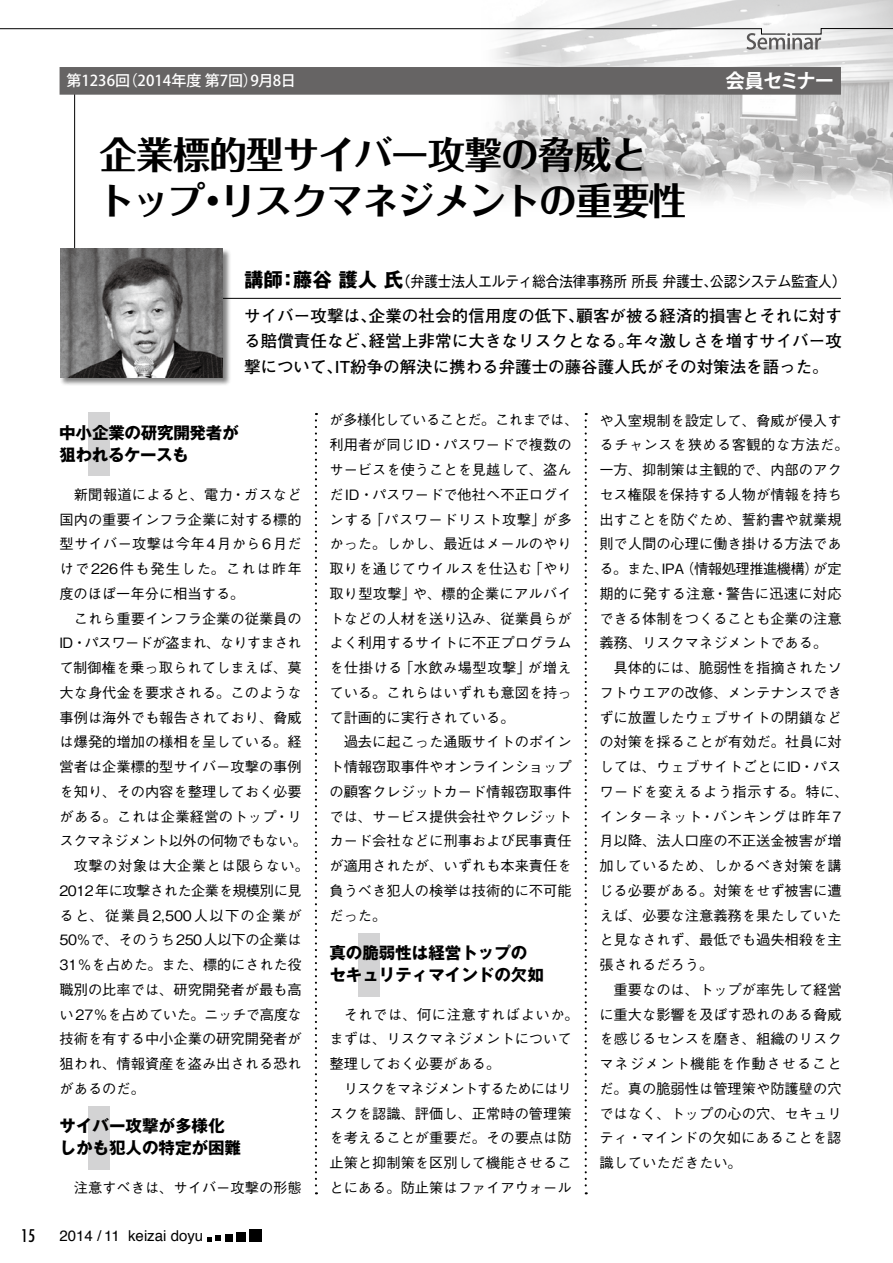
<style>
.page{position:relative;width:893px;height:1263px;background:#fff}
.page>*{position:absolute;margin:0;border:0;box-sizing:border-box;transform-origin:0 0}
.t1{font:700 37.5px/46.5px "Folk Pro";letter-spacing:-.035em;color:#000}
.t2{font:700 19.5px "Koz Go Pro";letter-spacing:-.06em;color:#fff}
.t3{font:condensed 16.95px "Futura";color:#000}
.t4{font:700 16.5px/25.5px "Futo Go B101 Pro";color:#000;text-align:justify}
.t5{font:700 16.5px/22.2px "Gothic MB101 Pro";color:#000}
.t6{font:700 16.5px/22.2px "Gothic MB101 Pr 5";color:#000}
.t7{font:15px "Gothic MB101 Pro";color:#000}
.t8{font:500 15px "Koz Go Pro";color:#fff}
.t9{font:15px "Helvetica";color:#000}
.t10{font:500 14.25px/24.8px "Gothic BBB Pro";color:#000;text-align:justify}
.t11{font:500 14.25px "Gothic BBB Pro";letter-spacing:-.05em;color:#000}
.t12{font:500 14.25px "Gothic BBB Pro";letter-spacing:-.035em;color:#000}
.t13{font:500 14.25px "Gothic BBB Pro";letter-spacing:-.04em;color:#000}
.t14{font:500 14.25px "Gothic BBB Pro";letter-spacing:.095em;color:#000}
.t15{font:500 14.25px "Gothic BBB Pro";letter-spacing:-.025em;color:#000}
.t16{font:500 14.25px "Gothic BBB Pro";letter-spacing:.02em;color:#000}
.t17{font:500 14.25px "Gothic BBB Pro";letter-spacing:.035em;color:#000}
.s1{font-weight:700;font-size:19.5px}
</style>
<div class="page">
<img style="left:496px;top:0;width:397px;height:202px">
<svg style="left:207px;top:1236px;width:14px;height:5px"></svg>
<div style="left:225px;top:1234px;width:7px;height:7px;background:#000"></div>
<div style="left:236px;top:1232px;width:10px;height:9px;background:#000"></div>
<div style="left:250px;top:1229px;width:12px;height:12px;background:#000"></div>
<svg style="left:0;top:28px;width:893px;height:22px"></svg>
<div style="left:358px;top:933px;width:21px;height:63px;background:#d3d3d4"></div>
<div style="left:88px;top:412px;width:21px;height:64px;background:#d3d3d4"></div>
<div style="left:88px;top:1106px;width:21px;height:64px;background:#d3d3d4"></div>
<svg style="left:315px;top:413px;width:2px;height:781px"></svg>
<svg style="left:585px;top:413px;width:2px;height:781px"></svg>
<svg style="left:74px;top:87px;width:768px;height:212px"></svg>
<div style="left:60px;top:67px;width:781px;height:28px;background:#666464"></div>
<div style="left:60px;top:248px;width:171px;height:138px;background:#000;opacity:.5"></div>
<img style="left:60px;top:248px;width:163px;height:129px">
<p class="t8" style="left:66px;top:71px;width:231px">第1236回（2014年度 第7回）9月8日</p>
<h2 class="t2" style="left:725px;top:68px;width:111px">会員セミナー</h2>
<h1 class="t1" style="left:97px;top:126px;width:591px">企業標的型サイバー攻撃の脅威とトップ・リスクマネジメントの重要性</h1>
<p class="t7" style="left:244px;top:269px;width:604px"><span class="s1">講師：藤谷 護人 氏</span>（弁護士法人エルティ総合法律事務所 所長 弁護士、公認システム監査人）</p>
<p class="t4" style="left:244px;top:301px;width:599px">サイバー攻撃は、企業の社会的信用度の低下、顧客が被る経済的損害とそれに対する賠償責任など、経営上非常に大きなリスクとなる。年々激しさを増すサイバー攻撃について、IT紛争の解決に携わる弁護士の藤谷護人氏がその対策法を語った。</p>
<p class="t5" style="left:59px;top:419px;width:181px">中小企業の研究開発者が狙われるケースも</p>
<p class="t10" style="left:60px;top:480px;width:244px;text-indent:14px">新聞報道によると、電力・ガスなど国内の重要インフラ企業に対する標的型サイバー攻撃は今年4月から6月だけで226件も発生した。これは昨年度のほぼ一年分に相当する。</p>
<p class="t10" style="left:74px;top:604px;width:229px">これら重要インフラ企業の従業員の</p>
<p class="t11" style="left:60px;top:631px;width:244px">ID・パスワードが盗まれ、なりすまされ</p>
<p class="t10" style="left:60px;top:653px;width:244px">て制御権を乗っ取られてしまえば、莫</p>
<p class="t10" style="left:60px;top:678px;width:244px">大な身代金を要求される。このような</p>
<p class="t10" style="left:60px;top:703px;width:244px">事例は海外でも報告されており、脅威</p>
<p class="t10" style="left:60px;top:728px;width:244px">は爆発的増加の様相を呈している。経</p>
<p class="t10" style="left:60px;top:752px;width:244px">営者は企業標的型サイバー攻撃の事例</p>
<p class="t10" style="left:60px;top:777px;width:244px">を知り、その内容を整理しておく必要</p>
<p class="t16" style="left:60px;top:805px;width:244px">がある。これは企業経営のトップ・リ</p>
<p class="t13" style="left:60px;top:829px;width:249px">スクマネジメント以外の何物でもない。</p>
<p class="t17" style="left:74px;top:854px;width:237px">攻撃の対象は大企業とは限らない。</p>
<p class="t12" style="left:60px;top:879px;width:244px">2012年に攻撃された企業を規模別に見</p>
<p class="t14" style="left:60px;top:904px;width:244px">ると、従業員2,500人以下の企業が</p>
<p class="t10" style="left:60px;top:926px;width:244px">50％で、そのうち250人以下の企業は</p>
<p class="t10" style="left:60px;top:950px;width:244px">31％を占めた。また、標的にされた役</p>
<p class="t10" style="left:60px;top:975px;width:244px">職別の比率では、研究開発者が最も高</p>
<p class="t15" style="left:60px;top:1003px;width:244px">い27％を占めていた。ニッチで高度な</p>
<p class="t10" style="left:60px;top:1025px;width:244px">技術を有する中小企業の研究開発者が</p>
<p class="t10" style="left:60px;top:1049px;width:244px">狙われ、情報資産を盗み出される恐れ</p>
<p class="t10" style="left:60px;top:1074px;width:87px">があるのだ。</p>
<p class="t5" style="left:60px;top:1112px;width:183px">サイバー攻撃が多様化しかも犯人の特定が困難</p>
<p class="t10" style="left:74px;top:1173px;width:229px">注意すべきは、サイバー攻撃の形態</p>
<p class="t3" style="left:21px;top:1225px;width:15px">15</p>
<p class="t9" style="left:60px;top:1224px;width:145px">2014 / 11 keizai doyu</p>
<p class="t10" style="left:329px;top:406px;width:251px;text-align:left">が多様化していることだ。これまでは、利用者が同じID・パスワードで複数のサービスを使うことを見越して、盗んだID・パスワードで他社へ不正ログインする「パスワードリスト攻撃」が多かった。しかし、最近はメールのやり取りを通じてウイルスを仕込む「やり取り型攻撃」や、標的企業にアルバイトなどの人材を送り込み、従業員らがよく利用するサイトに不正プログラムを仕掛ける「水飲み場型攻撃」が増えている。これらはいずれも意図を持って計画的に実行されている。</p>
<p class="t10" style="left:329px;top:728px;width:244px;text-indent:14px">過去に起こった通販サイトのポイント情報窃取事件やオンラインショップの顧客クレジットカード情報窃取事件では、サービス提供会社やクレジットカード会社などに刑事および民事責任が適用されたが、いずれも本来責任を負うべき犯人の検挙は技術的に不可能だった。</p>
<p class="t6" style="left:329px;top:940px;width:216px">真の脆弱性は経営トップのセキュリティマインドの欠如</p>
<p class="t10" style="left:329px;top:1000px;width:251px;text-align:left;text-indent:14px">それでは、何に注意すればよいか。まずは、リスクマネジメントについて整理しておく必要がある。</p>
<p class="t10" style="left:329px;top:1074px;width:244px;text-indent:14px">リスクをマネジメントするためにはリスクを認識、評価し、正常時の管理策を考えることが重要だ。その要点は防止策と抑制策を区別して機能させることにある。防止策はファイアウォール</p>
<p class="t10" style="left:599px;top:406px;width:251px;text-align:left">や入室規制を設定して、脅威が侵入するチャンスを狭める客観的な方法だ。一方、抑制策は主観的で、内部のアクセス権限を保持する人物が情報を持ち出すことを防ぐため、誓約書や就業規則で人間の心理に働き掛ける方法である。また、IPA（情報処理推進機構）が定期的に発する注意・警告に迅速に対応できる体制をつくることも企業の注意義務、リスクマネジメントである。</p>
<p class="t10" style="left:599px;top:653px;width:251px;text-align:left;text-indent:14px">具体的には、脆弱性を指摘されたソフトウエアの改修、メンテナンスできずに放置したウェブサイトの閉鎖などの対策を採ることが有効だ。社員に対しては、ウェブサイトごとにID・パスワードを変えるよう指示する。特に、インターネット・バンキングは昨年7月以降、法人口座の不正送金被害が増加しているため、しかるべき対策を講じる必要がある。対策をせず被害に遭えば、必要な注意義務を果たしていたと見なされず、最低でも過失相殺を主張されるだろう。</p>
<p class="t10" style="left:599px;top:975px;width:244px;text-indent:14px">重要なのは、トップが率先して経営に重大な影響を及ぼす恐れのある脅威を感じるセンスを磨き、組織のリスクマネジメント機能を作動させることだ。真の脆弱性は管理策や防護壁の穴ではなく、トップの心の穴、セキュリティ・マインドの欠如にあることを認識していただきたい。</p>
</div>
